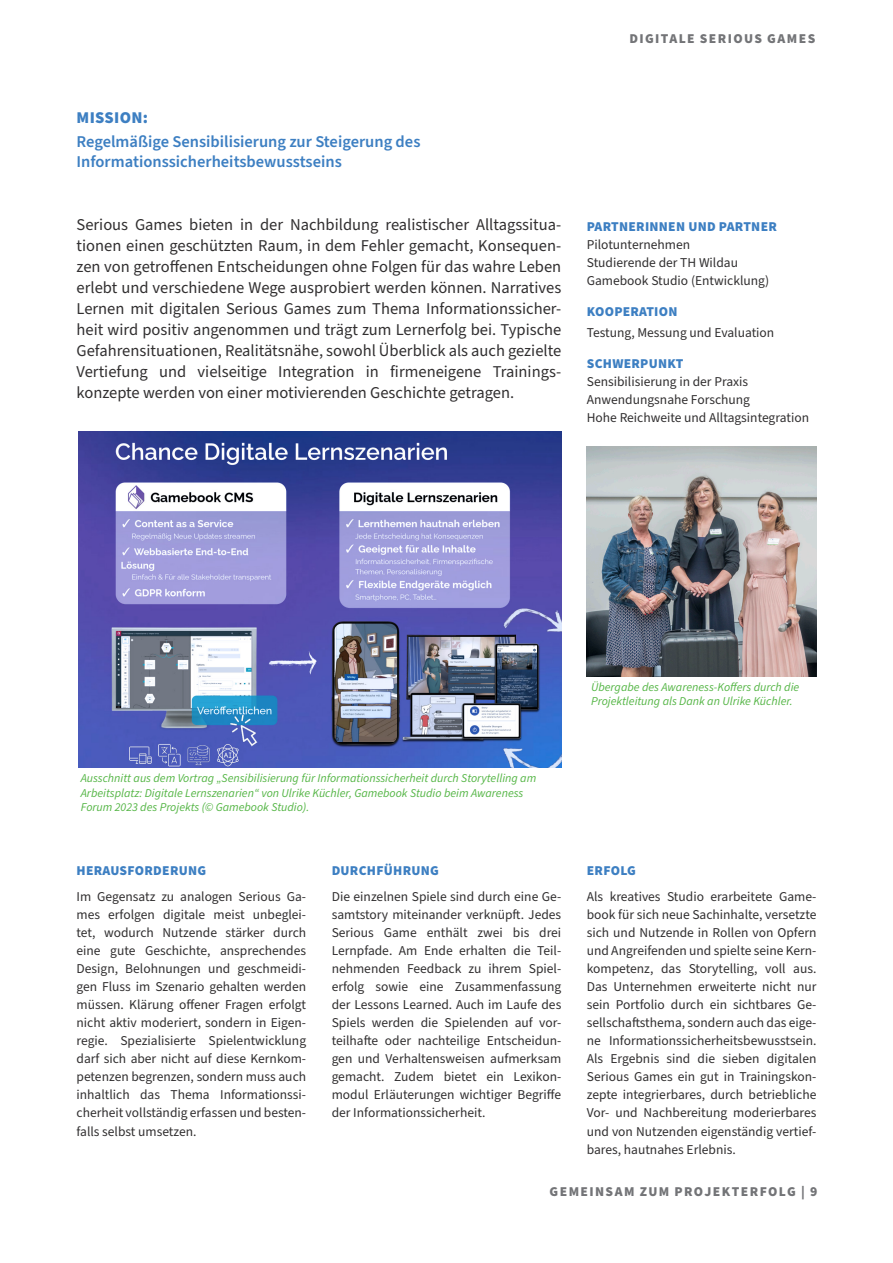
<style>
.page{position:relative;width:893px;height:1263px;background:#fff}
.page>*{position:absolute;margin:0;border:0;box-sizing:border-box;transform-origin:0 0}
.Fliestext_11pt{font:16.5px/21px "Source Sans Pro";color:#312f30;text-align:justify}
.R3_Head_3{font:600 16.5px/19.8px "Source Sans Pro";color:#3d7fc2}
.R3_Head_5{font:900 16.5px "Source Sans Pro";letter-spacing:.02em;color:#3d7fc2}
.Fliestext_9pt_block{font:13.5px/18px "Source Sans Pro";color:#312f30;text-align:justify}
.Fliestext_9pt_links{font:13.5px/18px "Source Sans Pro";color:#312f30}
.PD_Head_4{font:900 13.5px "Source Sans Pro";letter-spacing:.02em;color:#3d7fc2}
.Kopfzeile_re{font:900 13.5px "Source Sans Pro";letter-spacing:.105em;color:#737477}
.Abbildungsbeschriften_8pt{font:italic 12px/14.4px "Source Sans Pro";color:#56b647}
</style>
<div class="page">
<img style="left:587px;top:447px;width:229px;height:229px">
<img style="left:79px;top:432px;width:482px;height:336px">
<p class="R3_Head_5" style="left:77px;top:106px;width:73px">MISSION:</p>
<p class="R3_Head_3" style="left:77px;top:132px;width:345px">Regelmäßige Sensibilisierung zur Steigerung des<br>Informationssicherheitsbewusstseins</p>
<p class="Kopfzeile_re" style="left:629px;top:30px;width:187px">DIGITALE SERIOUS GAMES</p>
<p class="Fliestext_11pt" style="left:77px;top:214px;width:486px">Serious Games bieten in der Nachbildung realistischer Alltagssitua&shy;tionen einen geschützten Raum, in dem Fehler gemacht, Konsequen&shy;zen von getroffenen Entscheidungen ohne Folgen für das wahre Leben erlebt und verschiedene Wege ausprobiert werden können. Narratives Lernen mit digitalen Serious Games zum Thema Informationssicher&shy;heit wird positiv angenommen und trägt zum Lernerfolg bei. Typische Gefahrensituationen, Realitätsnähe, sowohl Überblick als auch gezielte Vertiefung und vielseitige Integration in firmeneigene Trainings&shy;konzepte werden von einer motivierenden Geschichte getragen.</p>
<p class="PD_Head_4" style="left:587px;top:217px;width:192px">PARTNERINNEN UND PARTNER</p>
<p class="Fliestext_9pt_links" style="left:587px;top:236px;width:184px">Pilotunternehmen<br>Studierende der TH Wildau<br>Gamebook Studio (Entwicklung)</p>
<p class="PD_Head_4" style="left:587px;top:302px;width:92px">KOOPERATION</p>
<p class="Fliestext_9pt_links" style="left:587px;top:324px;width:189px">Testung, Messung und Evaluation</p>
<p class="PD_Head_4" style="left:587px;top:355px;width:98px">SCHWERPUNKT</p>
<p class="Fliestext_9pt_links" style="left:587px;top:373px;width:224px">Sensibilisierung in der Praxis<br>Anwendungsnahe Forschung<br>Hohe Reichweite und Alltagsintegration</p>
<p class="Abbildungsbeschriften_8pt" style="left:591px;top:680px;width:210px">Übergabe des Awareness-Koffers durch die<br>Projektleitung als Dank an Ulrike Küchler.</p>
<p class="Abbildungsbeschriften_8pt" style="left:81px;top:771px;width:457px">Ausschnitt aus dem Vortrag „Sensibilisierung für Informationssicherheit durch Storytelling am<br>Arbeitsplatz: Digitale Lernszenarien“ von Ulrike Küchler, Gamebook Studio beim Awareness<br>Forum 2023 des Projekts (© Gamebook Studio).</p>
<p class="PD_Head_4" style="left:77px;top:861px;width:131px">HERAUSFORDERUNG</p>
<p class="Fliestext_9pt_block" style="left:77px;top:888px;width:231px">Im Gegensatz zu analogen Serious Ga&shy;mes erfolgen digitale meist unbeglei&shy;tet, wodurch Nutzende stärker durch eine gute Geschichte, ansprechendes Design, Belohnungen und geschmeidi&shy;gen Fluss im Szenario gehalten werden müssen. Klärung offener Fragen erfolgt nicht aktiv moderiert, sondern in Eigen&shy;regie. Spezialisierte Spielentwicklung darf sich aber nicht auf diese Kernkom&shy;petenzen begrenzen, sondern muss auch inhaltlich das Thema Informationssi&shy;cherheit vollständig erfassen und besten&shy;falls selbst umsetzen.</p>
<p class="PD_Head_4" style="left:332px;top:861px;width:109px">DURCHFÜHRUNG</p>
<p class="Fliestext_9pt_block" style="left:332px;top:888px;width:231px">Die einzelnen Spiele sind durch eine Ge&shy;samtstory miteinander verknüpft. Jedes Serious Game enthält zwei bis drei Lernpfade. Am Ende erhalten die Teil&shy;nehmenden Feedback zu ihrem Spiel&shy;erfolg sowie eine Zusammenfassung der Lessons Learned. Auch im Laufe des Spiels werden die Spielenden auf vor&shy;teilhafte oder nachteilige Entscheidun&shy;gen und Verhaltensweisen aufmerksam gemacht. Zudem bietet ein Lexikon&shy;modul Erläuterungen wichtiger Begriffe der Informationssicherheit.</p>
<p class="PD_Head_4" style="left:587px;top:861px;width:51px">ERFOLG</p>
<p class="Fliestext_9pt_block" style="left:587px;top:888px;width:231px">Als kreatives Studio erarbeitete Game&shy;book für sich neue Sachinhalte, versetzte sich und Nutzende in Rollen von Opfern und Angreifenden und spielte seine Kern&shy;kompetenz, das Storytelling, voll aus.<br>Das Unternehmen erweiterte nicht nur sein Portfolio durch ein sichtbares Ge&shy;sellschaftsthema, sondern auch das eige&shy;ne Informationssicherheitsbewusstsein.<br>Als Ergebnis sind die sieben digitalen Serious Games ein gut in Trainingskon&shy;zepte integrierbares, durch betriebliche Vor- und Nachbereitung moderierbares und von Nutzenden eigenständig vertief&shy;bares, hautnahes Erlebnis.</p>
<p class="Kopfzeile_re" style="left:549px;top:1182px;width:269px">GEMEINSAM ZUM PROJEKTERFOLG | 9</p>
</div>
